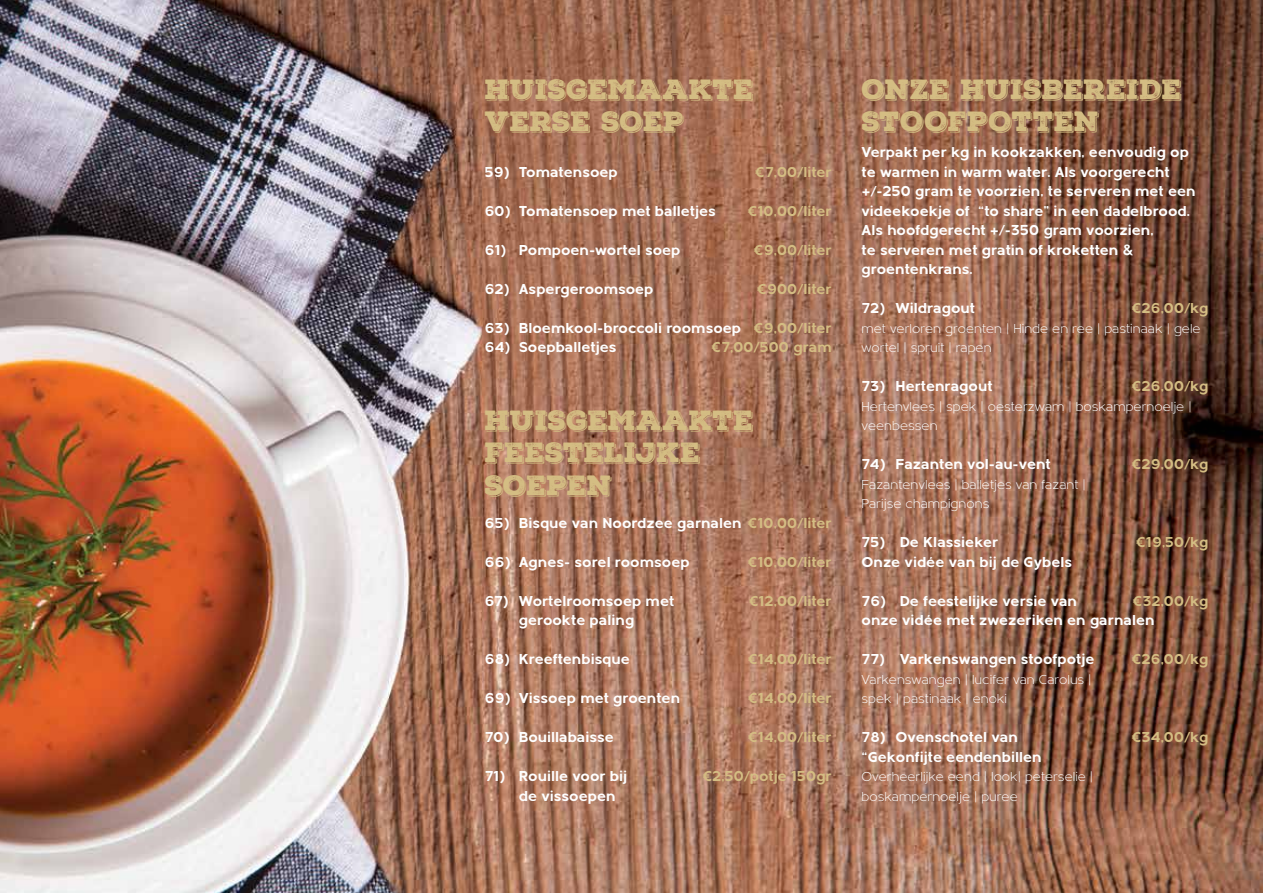
<style>
.page{position:relative;width:1263px;height:893px;background:#fff}
.page>*{position:absolute;margin:0;border:0;box-sizing:border-box;transform-origin:0 0}
.t1{font:27px/32.4px "Nexa Rust Slab Black Shadow 01";letter-spacing:.01em;color:#d4bd83}
.t2{font:700 15px/19.5px "Metrisch";color:#fff}
.t3{font:700 15px "Metrisch";color:#d4bd83}
.t4{font:300 13.5px/19.5px "Metrisch";color:#fff}
.s1{color:#d4bd83}
</style>
<div class="page">
<img style="left:0;top:0;width:1263px;height:893px">
<h1 class="t1" style="left:485px;top:74px;width:270px">HUISGEMAAKTE<br>VERSE SOEP</h1>
<p class="t2" style="left:485px;top:162px;width:135px">59) Tomatensoep</p>
<p class="t3" style="left:755px;top:163px;width:78px">€7,00/liter</p>
<p class="t2" style="left:485px;top:201px;width:233px">60) Tomatensoep met balletjes</p>
<p class="t3" style="left:747px;top:202px;width:86px">€10,00/liter</p>
<p class="t2" style="left:485px;top:240px;width:197px">61) Pompoen-wortel soep</p>
<p class="t3" style="left:754px;top:241px;width:80px">€9,00/liter</p>
<p class="t2" style="left:485px;top:279px;width:170px">62) Aspergeroomsoep</p>
<p class="t3" style="left:757px;top:280px;width:76px">€900/liter</p>
<p class="t2" style="left:485px;top:318px;width:348px">63) Bloemkool-broccoli roomsoep <span class="s1">€9,00/liter</span></p>
<p class="t2" style="left:485px;top:338px;width:133px">64) Soepballetjes</p>
<p class="t3" style="left:711px;top:338px;width:122px">€7,00/500 gram</p>
<h1 class="t1" style="left:485px;top:405px;width:270px">HUISGEMAAKTE<br>FEESTELIJKE<br>SOEPEN</h1>
<p class="t2" style="left:485px;top:513px;width:348px">65) Bisque van Noordzee garnalen <span class="s1">€10,00/liter</span></p>
<p class="t2" style="left:485px;top:552px;width:206px">66) Agnes- sorel roomsoep</p>
<p class="t3" style="left:747px;top:553px;width:86px">€10,00/liter</p>
<p class="t2" style="left:485px;top:591px;width:191px">67) Wortelroomsoep met</p>
<p class="t3" style="left:749px;top:592px;width:85px">€12,00/liter</p>
<p class="t2" style="left:519px;top:611px;width:117px">gerookte paling</p>
<p class="t2" style="left:485px;top:650px;width:147px">68) Kreeftenbisque</p>
<p class="t3" style="left:748px;top:650px;width:85px">€14,00/liter</p>
<p class="t2" style="left:485px;top:689px;width:197px">69) Vissoep met groenten</p>
<p class="t3" style="left:748px;top:689px;width:85px">€14,00/liter</p>
<p class="t2" style="left:485px;top:728px;width:131px">70) Bouillabaisse</p>
<p class="t3" style="left:748px;top:728px;width:85px">€14,00/liter</p>
<p class="t2" style="left:485px;top:767px;width:144px">71) Rouille voor bij</p>
<p class="t3" style="left:702px;top:767px;width:131px">€2,50/potje 150gr</p>
<p class="t2" style="left:519px;top:786px;width:98px">de vissoepen</p>
<h1 class="t1" style="left:862px;top:74px;width:321px">ONZE HUISBEREIDE<br>STOOFPOTTEN</h1>
<p class="t2" style="left:861px;top:143px;width:336px">Verpakt per kg in kookzakken, eenvoudig op te warmen in warm water. Als voorgerecht +/-250 gram te voorzien, te serveren met een videekoekje of “to share” in een dadelbrood.<br>Als hoofdgerecht +/-350 gram voorzien,<br>te serveren met gratin of kroketten &amp; groentenkrans.</p>
<p class="t2" style="left:861px;top:299px;width:115px">72) Wildragout</p>
<p class="t3" style="left:1131px;top:299px;width:78px">€26,00/kg</p>
<p class="t4" style="left:861px;top:319px;width:341px">met verloren groenten | Hinde en ree | pastinaak | gele wortel | spruit | rapen</p>
<p class="t2" style="left:861px;top:377px;width:132px">73) Hertenragout</p>
<p class="t3" style="left:1131px;top:377px;width:78px">€26,00/kg</p>
<p class="t4" style="left:861px;top:397px;width:332px">Hertenvlees | spek | oesterzwam | boskampernoelje | veenbessen</p>
<p class="t2" style="left:861px;top:455px;width:191px">74) Fazanten vol-au-vent</p>
<p class="t3" style="left:1131px;top:455px;width:79px">€29,00/kg</p>
<p class="t4" style="left:861px;top:475px;width:226px">Fazantenvlees | balletjes van fazant |<br>Parijse champignons</p>
<p class="t2" style="left:861px;top:533px;width:138px">75) De Klassieker</p>
<p class="t3" style="left:1136px;top:533px;width:74px">€19,50/kg</p>
<p class="t2" style="left:861px;top:552px;width:212px">Onze vidée van bij de Gybels</p>
<p class="t2" style="left:861px;top:591px;width:217px">76) De feestelijke versie van</p>
<p class="t3" style="left:1132px;top:592px;width:78px">€32,00/kg</p>
<p class="t2" style="left:861px;top:611px;width:295px">onze vidée met zwezeriken en garnalen</p>
<p class="t2" style="left:861px;top:650px;width:234px">77) Varkenswangen stoofpotje</p>
<p class="t3" style="left:1131px;top:650px;width:78px">€26,00/kg</p>
<p class="t4" style="left:861px;top:670px;width:231px">Varkenswangen | lucifer van Carolus | spek | pastinaak | enoki</p>
<p class="t2" style="left:861px;top:728px;width:158px">78) Ovenschotel van</p>
<p class="t3" style="left:1132px;top:728px;width:78px">€34,00/kg</p>
<p class="t2" style="left:861px;top:747px;width:182px">“Gekonfijte eendenbillen</p>
<p class="t4" style="left:861px;top:767px;width:233px">Overheerlijke eend | look| peterselie | boskampernoelje | puree</p>
</div>
